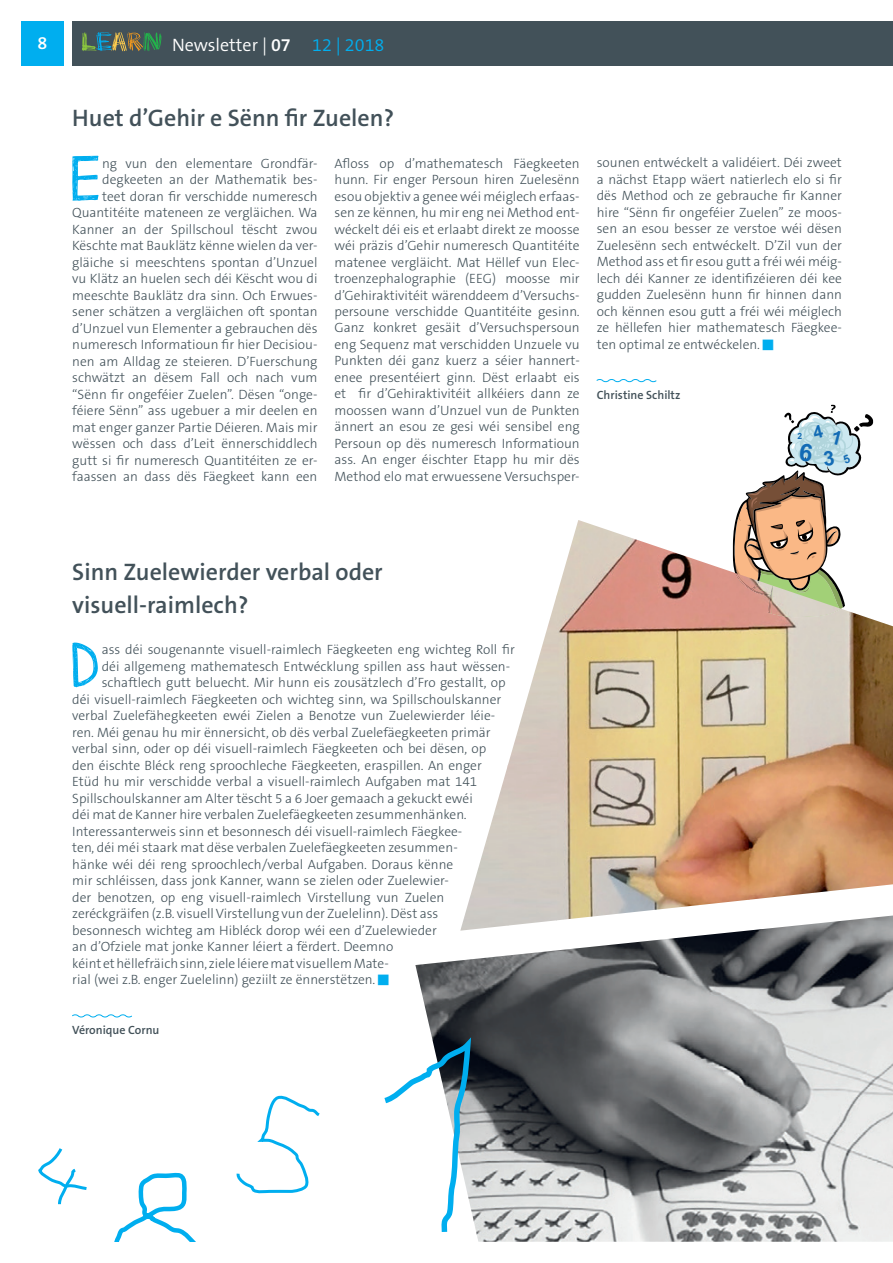
<style>
.page{position:relative;width:893px;height:1263px;background:#fff}
.page>*{position:absolute;margin:0;border:0;box-sizing:border-box;transform-origin:0 0}
.t1{font:51px "Janda Safeand Sound";color:#00aeef}
.t2{font:600 24px/33px "The Sans B W6";color:#425159}
.t3{font:300 18px "The Sans B W4";color:#fff}
.t4{font:600 18px "The Sans B W6";color:#fff}
.t5{font:300 13.5px/16.5px "The Sans B W3";color:#425159;text-align:justify}
.t6{font:600 12px "The Sans B W6";color:#425159}
.t7{font:700 8.4px "Arial";color:#136bb5}
.s1{font-family:"The Sans B W6";font-weight:600}
.s2{color:#00aeef}
</style>
<div class="page">
<div style="left:72px;top:21px;width:821px;height:45px;background:#425159"></div>
<div style="left:21px;top:21px;width:43px;height:45px;background:#00aeef"></div>
<svg style="left:82px;top:32px;width:79px;height:19px"></svg>
<svg style="left:236px;top:1095px;width:84px;height:99px"></svg>
<svg style="left:114px;top:1172px;width:82px;height:70px"></svg>
<svg style="left:38px;top:1148px;width:49px;height:57px"></svg>
<svg style="left:72px;top:1014px;width:60px;height:4px"></svg>
<img style="left:415px;top:915px;width:478px;height:327px">
<img style="left:557px;top:520px;width:192px;height:400px">
<img style="left:508px;top:595px;width:49px;height:330px">
<img style="left:749px;top:617px;width:144px;height:283px">
<img style="left:460px;top:765px;width:48px;height:166px">
<svg style="left:596px;top:379px;width:61px;height:4px"></svg>
<svg style="left:384px;top:1029px;width:90px;height:208px"></svg>
<svg style="left:733px;top:404px;width:140px;height:213px"></svg>
<h3 class="t4" style="left:38px;top:31px;width:11px">8</h3>
<h3 class="t3" style="left:172px;top:33px;width:214px">Newsletter | <span class="s1">07</span> <span class="s2">12 | 2018</span></h3>
<h2 class="t2" style="left:72px;top:102px;width:324px">Huet d’Gehir e Sënn fir Zuelen?</h2>
<h1 class="t1" style="left:70px;top:143px;width:31px">E</h1>
<p class="t5" style="left:72px;top:155px;width:247px;text-align:right">ng vun den elementare Grondfär&shy;degkeeten an der Mathematik bes-<br>teet doran fir verschidde numeresch Quantitéite mateneen ze vergläichen. Wa Kanner an der Spillschoul tëscht zwou Këschte mat Bauklätz kënne wielen da ver&shy;gläiche si meeschtens spontan d’Unzuel vu Klätz an huelen sech déi Këscht wou di meeschte Bauklätz dra sinn. Och Erwues&shy;sener schätzen a vergläichen oft spontan d’Unzuel vun Elementer a gebrauchen dës numeresch Informatioun fir hier Decisiou&shy;nen am Alldag ze steieren. D’Fuerschung schwätzt an dësem Fall och nach vum “Sënn fir ongeféier Zuelen”. Dësen “onge&shy;féiere Sënn” ass ugebuer a mir deelen en mat enger ganzer Partie Déieren. Mais mir wëssen och dass d’Leit ënnerschiddlech gutt si fir numeresch Quantitéiten ze er&shy;faassen an dass dës Fäegkeet kann een</p>
<p class="t5" style="left:334px;top:155px;width:247px">Afloss op d’mathematesch Fäegkeeten hunn. Fir enger Persoun hiren Zuelesënn esou objektiv a genee wéi méiglech erfaas&shy;sen ze kënnen, hu mir eng nei Method ent&shy;wéckelt déi eis et erlaabt direkt ze moosse wéi präzis d’Gehir numeresch Quantitéite matenee vergläicht. Mat Hëllef vun Elec&shy;troenzephalographie (EEG) moosse mir d’Gehiraktivitéit wärenddeem d’Versuchs&shy;persoune verschidde Quantitéite gesinn.<br>Ganz konkret gesäit d’Versuchspersoun eng Sequenz mat verschidden Unzuele vu Punkten déi ganz kuerz a séier hannert&shy;enee presentéiert ginn. Dëst erlaabt eis et fir d’Gehiraktivitéit allkéiers dann ze moossen wann d’Unzuel vun de Punkten ännert an esou ze gesi wéi sensibel eng Persoun op dës numeresch Informatioun ass. An enger éischter Etapp hu mir dës Method elo mat erwuessene Versuchsper-</p>
<p class="t5" style="left:597px;top:155px;width:247px">sounen entwéckelt a validéiert. Déi zweet a nächst Etapp wäert natierlech elo si fir dës Method och ze gebrauche fir Kanner hire “Sënn fir ongeféier Zuelen” ze moos&shy;sen an esou besser ze verstoe wéi dësen Zuelesënn sech entwéckelt. D’Zil vun der Method ass et fir esou gutt a fréi wéi méig&shy;lech déi Kanner ze identifizéieren déi kee gudden Zuelesënn hunn fir hinnen dann och kënnen esou gutt a fréi wéi méiglech ze hëllefen hier mathematesch Fäegkee&shy;ten optimal ze entwéckelen.</p>
<p class="t6" style="left:597px;top:387px;width:85px">Christine Schiltz</p>
<p class="t7" style="left:797px;top:430px;width:6px">2</p>
<h2 class="t2" style="left:72px;top:556px;width:312px">Sinn Zuelewierder verbal oder visuell-raimlech?</h2>
<h1 class="t1" style="left:70px;top:630px;width:30px">D</h1>
<p class="t5" style="left:102px;top:642px;width:415px">ass déi sougenannte visuell-raimlech Fäegkeeten eng wichteg Roll fir</p>
<p class="t5" style="left:102px;top:658px;width:410px">déi allgemeng mathematesch Entwécklung spillen ass haut wëssen-</p>
<p class="t5" style="left:102px;top:675px;width:406px">schaftlech gutt beluecht. Mir hunn eis zousätzlech d’Fro gestallt, op</p>
<p class="t5" style="left:72px;top:691px;width:431px">déi visuell-raimlech Fäegkeeten och wichteg sinn, wa Spillschoulskanner</p>
<p class="t5" style="left:72px;top:708px;width:424px">verbal Zuelefähegkeeten ewéi Zielen a Benotze vun Zuelewierder léie-</p>
<p class="t5" style="left:72px;top:724px;width:420px">ren. Méi genau hu mir ënnersicht, ob dës verbal Zuelefäegkeeten primär</p>
<p class="t5" style="left:72px;top:741px;width:416px">verbal sinn, oder op déi visuell-raimlech Fäegkeeten och bei dësen, op</p>
<p class="t5" style="left:72px;top:757px;width:411px">den éischte Bléck reng sproochleche Fäegkeeten, eraspillen. An enger</p>
<p class="t5" style="left:72px;top:774px;width:407px">Etüd hu mir verschidde verbal a visuell-raimlech Aufgaben mat 141</p>
<p class="t5" style="left:72px;top:790px;width:402px">Spillschoulskanner am Alter tëscht 5 a 6 Joer gemaach a gekuckt ewéi</p>
<p class="t5" style="left:72px;top:807px;width:396px">déi mat de Kanner hire verbalen Zuelefäegkeeten zesummenhänken.</p>
<p class="t5" style="left:72px;top:823px;width:392px">Interessanterweis sinn et besonnesch déi visuell-raimlech Fäegkee-</p>
<p class="t5" style="left:72px;top:840px;width:387px">ten, déi méi staark mat dëse verbalen Zuelefäegkeeten zesummen-</p>
<p class="t5" style="left:72px;top:856px;width:382px">hänke wéi déi reng sproochlech/verbal Aufgaben. Doraus kënne</p>
<p class="t5" style="left:72px;top:873px;width:378px">mir schléissen, dass jonk Kanner, wann se zielen oder Zuelewier-</p>
<p class="t5" style="left:72px;top:889px;width:374px">der benotzen, op eng visuell-raimlech Virstellung vun Zuelen</p>
<p class="t5" style="left:72px;top:906px;width:368px">zeréckgräifen (z.B. visuell Virstellung vun der Zuelelinn). Dëst ass</p>
<p class="t5" style="left:72px;top:922px;width:366px">besonnesch wichteg am Hibléck dorop wéi een d’Zuelewieder</p>
<p class="t5" style="left:72px;top:939px;width:323px">an d’Ofziele mat jonke Kanner léiert a fërdert. Deemno</p>
<p class="t5" style="left:72px;top:955px;width:318px">kéint et hëllefräich sinn, ziele léiere mat visuellem Mate-</p>
<p class="t5" style="left:72px;top:971px;width:304px">rial (wei z.B. enger Zuelelinn) geziilt ze ënnerstëtzen.</p>
<p class="t6" style="left:72px;top:1022px;width:89px">Véronique Cornu</p>
</div>
